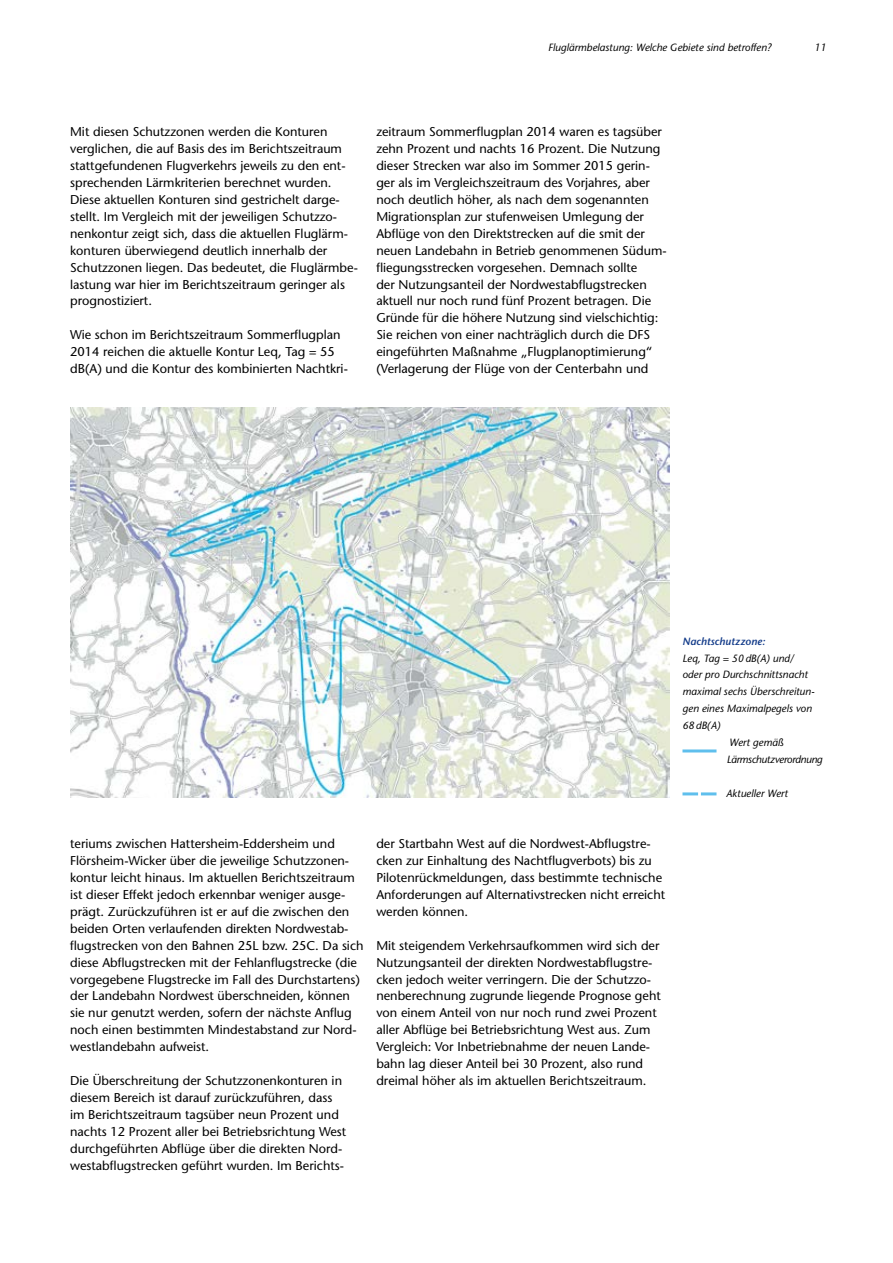
<style>
.page{position:relative;width:893px;height:1263px;background:#fff}
.page>*{position:absolute;margin:0;border:0;box-sizing:border-box;transform-origin:0 0}
.t1{font:12.75px/17px "Stone Sans";color:#000}
.t2{font:italic 10.5px "Stone Sans";color:#000}
.t3{font:italic 10.5px "Stone Sans";letter-spacing:-.03em;color:#000}
.t4{font:italic 600 10.5px "Stone Sans";color:#153d8a}
</style>
<div class="page">
<img style="left:70px;top:407px;width:600px;height:390px">
<hr style="left:682px;top:749px;width:34px;height:3px;background:#5fbfed">
<svg style="left:682px;top:792px;width:34px;height:3px"></svg>
<p class="t2" style="left:548px;top:41px;width:225px">Fluglärmbelastung: Welche Gebiete sind betroffen?</p>
<p class="t2" style="left:814px;top:41px;width:14px">11</p>
<p class="t1" style="left:70px;top:123px;width:289px">Mit diesen Schutzzonen werden die Konturen verglichen, die auf Basis des im Berichtszeitraum stattgefundenen Flugverkehrs jeweils zu den ent&shy;sprechenden Lärmkriterien berechnet wurden.<br>Diese aktuellen Konturen sind gestrichelt darge&shy;stellt. Im Vergleich mit der jeweiligen Schutzzo&shy;nenkontur zeigt sich, dass die aktuellen Fluglärm&shy;konturen überwiegend deutlich innerhalb der Schutzzonen liegen. Das bedeutet, die Fluglärmbe&shy;lastung war hier im Berichtszeitraum geringer als prognostiziert.</p>
<p class="t1" style="left:70px;top:326px;width:279px">Wie schon im Berichtszeitraum Sommerflugplan<br>2014 reichen die aktuelle Kontur Leq, Tag = 55 dB(A) und die Kontur des kombinierten Nachtkri-</p>
<p class="t1" style="left:376px;top:123px;width:292px">zeitraum Sommerflugplan 2014 waren es tagsüber zehn Prozent und nachts 16 Prozent. Die Nutzung dieser Strecken war also im Sommer 2015 gerin&shy;ger als im Vergleichszeitraum des Vorjahres, aber noch deutlich höher, als nach dem sogenannten Migrationsplan zur stufenweisen Umlegung der Abflüge von den Direktstrecken auf die smit der neuen Landebahn in Betrieb genommenen Südum&shy;fliegungsstrecken vorgesehen. Demnach sollte<br>der Nutzungsanteil der Nordwestabflugstrecken aktuell nur noch rund fünf Prozent betragen. Die Gründe für die höhere Nutzung sind vielschichtig:<br>Sie reichen von einer nachträglich durch die DFS eingeführten Maßnahme „Flugplanoptimierung“ (Verlagerung der Flüge von der Centerbahn und</p>
<p class="t1" style="left:70px;top:835px;width:295px">teriums zwischen Hattersheim-Eddersheim und Flörsheim-Wicker über die jeweilige Schutzzonen&shy;kontur leicht hinaus. Im aktuellen Berichtszeitraum ist dieser Effekt jedoch erkennbar weniger ausge&shy;prägt. Zurückzuführen ist er auf die zwischen den beiden Orten verlaufenden direkten Nordwestab&shy;flugstrecken von den Bahnen 25L bzw. 25C. Da sich diese Abflugstrecken mit der Fehlanflugstrecke (die vorgegebene Flugstrecke im Fall des Durchstartens) der Landebahn Nordwest überschneiden, können sie nur genutzt werden, sofern der nächste Anflug noch einen bestimmten Mindestabstand zur Nord&shy;westlandebahn aufweist.</p>
<p class="t1" style="left:70px;top:1072px;width:278px">Die Überschreitung der Schutzzonenkonturen in diesem Bereich ist darauf zurückzuführen, dass im Berichtszeitraum tagsüber neun Prozent und nachts 12 Prozent aller bei Betriebsrichtung West durchgeführten Abflüge über die direkten Nord&shy;westabflugstrecken geführt wurden. Im Berichts-</p>
<p class="t1" style="left:376px;top:835px;width:290px">der Startbahn West auf die Nordwest-Abflugstre&shy;cken zur Einhaltung des Nachtflugverbots) bis zu Pilotenrückmeldungen, dass bestimmte technische Anforderungen auf Alternativstrecken nicht erreicht werden können.</p>
<p class="t1" style="left:376px;top:937px;width:286px">Mit steigendem Verkehrsaufkommen wird sich der Nutzungsanteil der direkten Nordwestabflugstre&shy;cken jedoch weiter verringern. Die der Schutzzo&shy;nenberechnung zugrunde liegende Prognose geht von einem Anteil von nur noch rund zwei Prozent aller Abflüge bei Betriebsrichtung West aus. Zum Vergleich: Vor Inbetriebnahme der neuen Lande&shy;bahn lag dieser Anteil bei 30 Prozent, also rund dreimal höher als im aktuellen Berichtszeitraum.</p>
<p class="t4" style="left:682px;top:635px;width:84px">Nachtschutzzone:</p>
<p class="t2" style="left:682px;top:652px;width:113px">Leq, Tag = 50dB(A) und/</p>
<p class="t2" style="left:682px;top:668px;width:127px">oder pro Durchschnittsnacht</p>
<p class="t2" style="left:682px;top:685px;width:134px">maximal sechs Überschreitun-</p>
<p class="t2" style="left:682px;top:702px;width:131px">gen eines Maximalpegels von</p>
<p class="t2" style="left:682px;top:719px;width:39px">68dB(A)</p>
<p class="t2" style="left:729px;top:736px;width:56px">Wert gemäß</p>
<p class="t3" style="left:727px;top:753px;width:97px">Lärmschutzverordnung</p>
<p class="t2" style="left:726px;top:787px;width:63px">Aktueller Wert</p>
</div>
